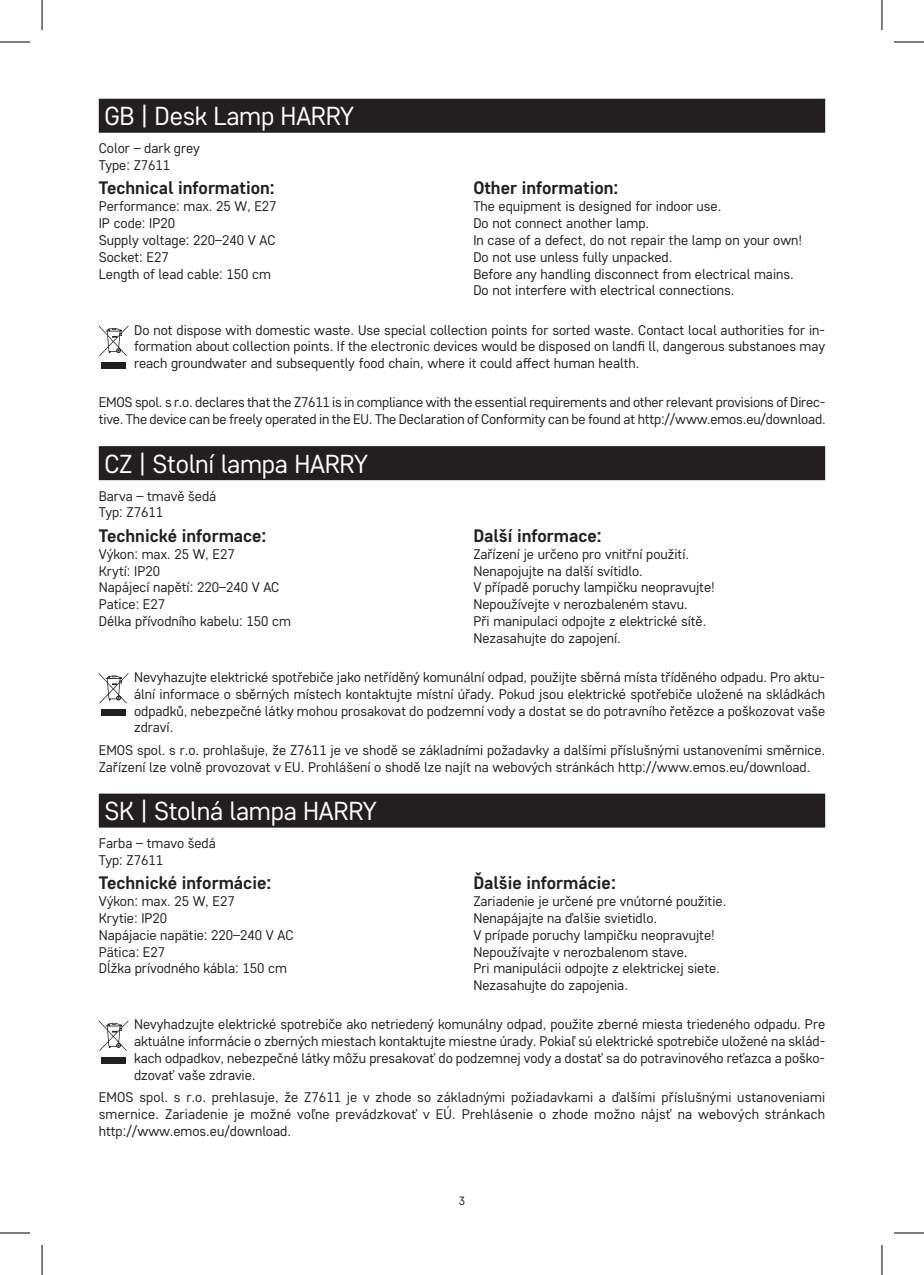
<style>
.page{position:relative;width:924px;height:1275px;background:#fff}
.page>*{position:absolute;margin:0;border:0;box-sizing:border-box;transform-origin:0 0}
.t1{font:26px "Core Sans D35";letter-spacing:-.01em;color:#fff}
.t2{font:700 18px "Core Sans D55";color:#231f20}
.t3{font:14px/16.8px "Core Sans D35";color:#231f20}
.t4{font:12px "Core Sans D35";color:#231f20}
</style>
<div class="page">
<div style="left:99px;top:99px;width:725px;height:34px;background:#231f20"></div>
<div style="left:99px;top:446px;width:725px;height:34px;background:#231f20"></div>
<svg style="left:99px;top:325px;width:29px;height:31px"></svg>
<div style="left:101px;top:362px;width:25px;height:6px;background:#231f20"></div>
<div style="left:99px;top:793px;width:725px;height:34px;background:#231f20"></div>
<svg style="left:99px;top:673px;width:29px;height:30px"></svg>
<div style="left:101px;top:709px;width:25px;height:6px;background:#231f20"></div>
<svg style="left:99px;top:1020px;width:29px;height:31px"></svg>
<div style="left:101px;top:1057px;width:25px;height:6px;background:#231f20"></div>
<hr style="left:0;top:42px;width:30px;height:1px;background:#000">
<hr style="left:893px;top:42px;width:30px;height:1px;background:#000">
<hr style="left:0;top:1232px;width:30px;height:1px;background:#000">
<hr style="left:893px;top:1232px;width:30px;height:1px;background:#000">
<hr style="left:42px;top:0;width:1px;height:30px;background:#000">
<hr style="left:42px;top:1245px;width:1px;height:30px;background:#000">
<hr style="left:881px;top:0;width:1px;height:30px;background:#000">
<hr style="left:881px;top:1245px;width:1px;height:30px;background:#000">
<h1 class="t1" style="left:104px;top:99px;width:251px">GB | Desk Lamp HARRY</h1>
<p class="t3" style="left:99px;top:139px;width:103px">Color – dark grey<br>Type: Z7611</p>
<p class="t2" style="left:99px;top:176px;width:177px">Technical information:</p>
<p class="t3" style="left:99px;top:197px;width:179px">Performance: max. 25 W, E27<br>IP code: IP20<br>Supply voltage: 220–240 V AC<br>Socket: E27<br>Length of lead cable: 150 cm</p>
<p class="t2" style="left:473px;top:176px;width:146px">Other information:</p>
<p class="t3" style="left:473px;top:197px;width:330px">The equipment is designed for indoor use.<br>Do not connect another lamp.<br>In case of a defect, do not repair the lamp on your own!<br>Do not use unless fully unpacked.<br>Before any handling disconnect from electrical mains.<br>Do not interfere with electrical connections.</p>
<p class="t3" style="left:134px;top:321px;width:692px;text-align:justify">Do not dispose with domestic waste. Use special collection points for sorted waste. Contact local authorities for in&shy;formation about collection points. If the electronic devices would be disposed on landfi ll, dangerous substanoes may reach groundwater and subsequently food chain, where it could affect human health.</p>
<p class="t3" style="left:99px;top:394px;width:728px">EMOS spol. s r.o. declares that the Z7611 is in compliance with the essential requirements and other relevant provisions of Direc&shy;tive. The device can be freely operated in the EU. The Declaration of Conformity can be found at http://www.emos.eu/download.</p>
<h1 class="t1" style="left:104px;top:446px;width:265px">CZ | Stolní lampa HARRY</h1>
<p class="t3" style="left:99px;top:487px;width:119px">Barva – tmavě šedá<br>Typ: Z7611</p>
<p class="t2" style="left:99px;top:524px;width:169px">Technické informace:</p>
<p class="t3" style="left:99px;top:545px;width:193px">Výkon: max. 25 W, E27<br>Krytí: IP20<br>Napájecí napětí: 220–240 V AC<br>Patice: E27<br>Délka přívodního kabelu: 150 cm</p>
<p class="t2" style="left:473px;top:524px;width:130px">Další informace:</p>
<p class="t3" style="left:473px;top:545px;width:243px">Zařízení je určeno pro vnitřní použití.<br>Nenapojujte na další svítidlo.<br>V případě poruchy lampičku neopravujte!<br>Nepoužívejte v nerozbaleném stavu.<br>Při manipulaci odpojte z elektrické sítě.<br>Nezasahujte do zapojení.</p>
<p class="t3" style="left:134px;top:668px;width:692px;text-align:justify">Nevyhazujte elektrické spotřebiče jako netříděný komunální odpad, použijte sběrná místa tříděného odpadu. Pro aktu&shy;ální informace o sběrných místech kontaktujte místní úřady. Pokud jsou elektrické spotřebiče uložené na skládkách odpadků, nebezpečné látky mohou prosakovat do podzemní vody a dostat se do potravního řetězce a poškozovat vaše zdraví.</p>
<p class="t3" style="left:99px;top:741px;width:727px">EMOS spol. s r.o. prohlašuje, že Z7611 je ve shodě se základními požadavky a dalšími příslušnými ustanoveními směrnice.<br>Zařízení lze volně provozovat v EU. Prohlášení o shodě lze najít na webových stránkách http://www.emos.eu/download.</p>
<h1 class="t1" style="left:104px;top:794px;width:274px">SK | Stolná lampa HARRY</h1>
<p class="t3" style="left:99px;top:834px;width:118px">Farba – tmavo šedá<br>Typ: Z7611</p>
<p class="t2" style="left:99px;top:871px;width:174px">Technické informácie:</p>
<p class="t3" style="left:99px;top:892px;width:196px">Výkon: max. 25 W, E27<br>Krytie: IP20<br>Napájacie napätie: 220–240 V AC<br>Pätica: E27<br>Dĺžka prívodného kábla: 150 cm</p>
<p class="t2" style="left:473px;top:871px;width:144px">Ďalšie informácie:</p>
<p class="t3" style="left:473px;top:892px;width:254px">Zariadenie je určené pre vnútorné použitie.<br>Nenapájajte na ďalšie svietidlo.<br>V prípade poruchy lampičku neopravujte!<br>Nepoužívajte v nerozbalenom stave.<br>Pri manipulácii odpojte z elektrickej siete.<br>Nezasahujte do zapojenia.</p>
<p class="t3" style="left:134px;top:1015px;width:692px;text-align:justify">Nevyhadzujte elektrické spotrebiče ako netriedený komunálny odpad, použite zberné miesta triedeného odpadu. Pre aktuálne informácie o zberných miestach kontaktujte miestne úrady. Pokiaľ sú elektrické spotrebiče uložené na sklád&shy;kach odpadkov, nebezpečné látky môžu presakovať do podzemnej vody a dostať sa do potravinového reťazca a poško&shy;dzovať vaše zdravie.</p>
<p class="t3" style="left:99px;top:1088px;width:727px;text-align:justify">EMOS spol. s r.o. prehlasuje, že Z7611 je v zhode so základnými požiadavkami a ďalšími příslušnými ustanoveniami smernice. Zariadenie je možné voľne prevádzkovať v EÚ. Prehlásenie o zhode možno nájsť na webových stránkach http://www.emos.eu/download.</p>
<p class="t4" style="left:458px;top:1192px;width:8px">3</p>
</div>
